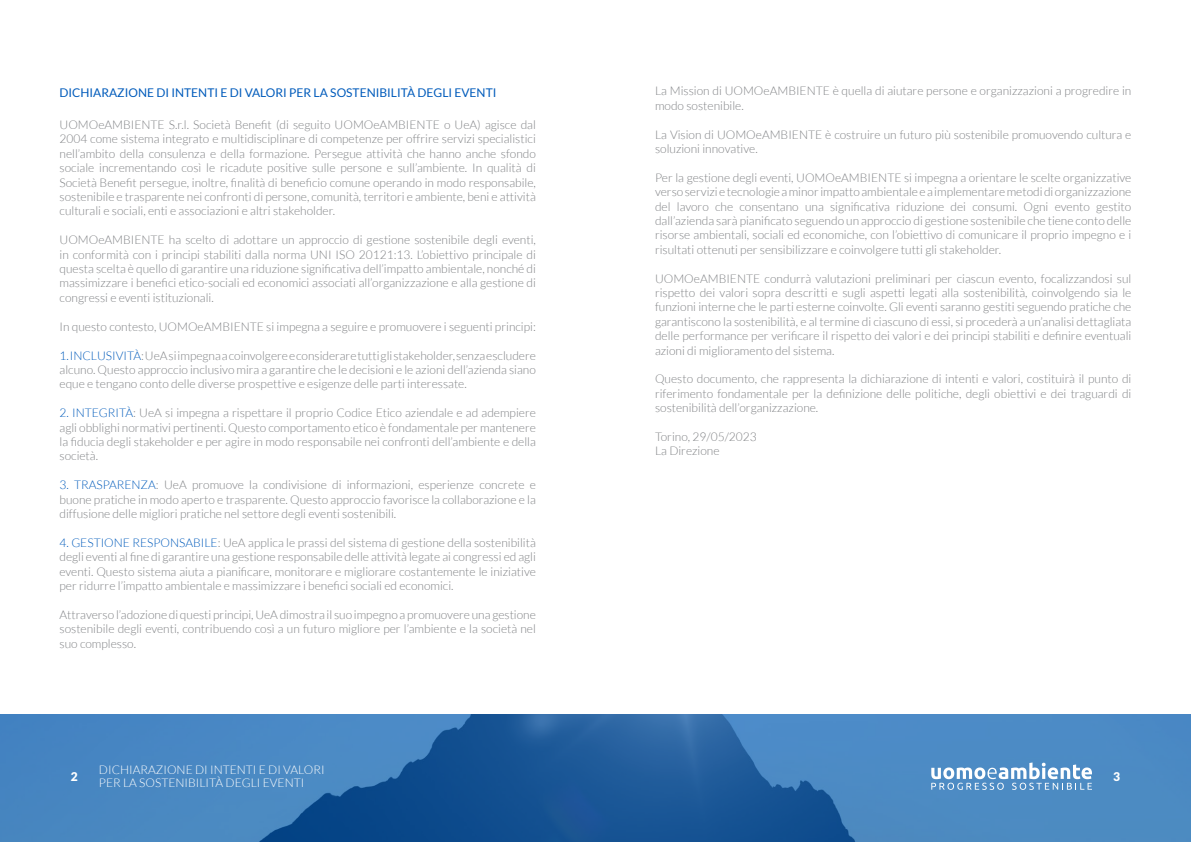
<style>
.page{position:relative;width:1191px;height:842px;background:#fff}
.page>*{position:absolute;margin:0;border:0;box-sizing:border-box;transform-origin:0 0}
.t1{font:300 12px/14.4px "Lato";color:#808285;text-align:justify}
.t2{font:300 12px "Lato";color:#fff}
.t3{font:12px "Lato";color:#005bbb}
.t4{font:900 12px "Lato";color:#fff}
.s1{color:#005bbb}
</style>
<div class="page">
<svg style="left:0;top:714px;width:1191px;height:128px;background:#3876b2"></svg>
<svg style="left:931px;top:762px;width:161px;height:28px"></svg>
<p class="t3" style="left:60px;top:86px;width:438px">DICHIARAZIONE DI INTENTI E DI VALORI PER LA SOSTENIBILITÀ DEGLI EVENTI</p>
<p class="t1" style="left:60px;top:118px;width:478px">UOMOeAMBIENTE S.r.l. Società Benefit (di seguito UOMOeAMBIENTE o UeA) agisce dal 2004 come sistema integrato e multidisciplinare di competenze per offrire servizi specialistici nell’ambito della consulenza e della formazione. Persegue attività che hanno anche sfondo sociale incrementando così le ricadute positive sulle persone e sull’ambiente. In qualità di Società Benefit persegue, inoltre, finalità di beneficio comune operando in modo responsabile, sostenibile e trasparente nei confronti di persone, comunità, territori e ambiente, beni e attività culturali e sociali, enti e associazioni e altri stakeholder.</p>
<p class="t1" style="left:60px;top:233px;width:478px">UOMOeAMBIENTE ha scelto di adottare un approccio di gestione sostenibile degli eventi, in conformità con i principi stabiliti dalla norma UNI ISO 20121:13. L’obiettivo principale di questa scelta è quello di garantire una riduzione significativa dell’impatto ambientale, nonché di massimizzare i benefici etico-sociali ed economici associati all’organizzazione e alla gestione di congressi e eventi istituzionali.</p>
<p class="t1" style="left:60px;top:319px;width:478px">In questo contesto, UOMOeAMBIENTE si impegna a seguire e promuovere i seguenti principi:</p>
<p class="t1" style="left:60px;top:348px;width:478px"><span class="s1">1. INCLUSIVITÀ</span>: UeA si impegna a coinvolgere e considerare tutti gli stakeholder, senza escludere alcuno. Questo approccio inclusivo mira a garantire che le decisioni e le azioni dell’azienda siano eque e tengano conto delle diverse prospettive e esigenze delle parti interessate.</p>
<p class="t1" style="left:60px;top:406px;width:478px"><span class="s1">2. INTEGRITÀ</span>: UeA si impegna a rispettare il proprio Codice Etico aziendale e ad adempiere agli obblighi normativi pertinenti. Questo comportamento etico è fondamentale per mantenere la fiducia degli stakeholder e per agire in modo responsabile nei confronti dell’ambiente e della società.</p>
<p class="t1" style="left:60px;top:478px;width:478px"><span class="s1">3. TRASPARENZA</span>: UeA promuove la condivisione di informazioni, esperienze concrete e buone pratiche in modo aperto e trasparente. Questo approccio favorisce la collaborazione e la diffusione delle migliori pratiche nel settore degli eventi sostenibili.</p>
<p class="t1" style="left:60px;top:535px;width:478px"><span class="s1">4. GESTIONE RESPONSABILE</span>: UeA applica le prassi del sistema di gestione della sostenibilità degli eventi al fine di garantire una gestione responsabile delle attività legate ai congressi ed agli eventi. Questo sistema aiuta a pianificare, monitorare e migliorare costantemente le iniziative per ridurre l’impatto ambientale e massimizzare i benefici sociali ed economici.</p>
<p class="t1" style="left:60px;top:607px;width:478px">Attraverso l’adozione di questi principi, UeA dimostra il suo impegno a promuovere una gestione sostenibile degli eventi, contribuendo così a un futuro migliore per l’ambiente e la società nel suo complesso.</p>
<p class="t1" style="left:655px;top:84px;width:478px">La Mission di UOMOeAMBIENTE è quella di aiutare persone e organizzazioni a progredire in modo sostenibile.</p>
<p class="t1" style="left:655px;top:127px;width:478px">La Vision di UOMOeAMBIENTE è costruire un futuro più sostenibile promuovendo cultura e soluzioni innovative.</p>
<p class="t1" style="left:655px;top:170px;width:478px">Per la gestione degli eventi, UOMOeAMBIENTE si impegna a orientare le scelte organizzative verso servizi e tecnologie a minor impatto ambientale e a implementare metodi di organizzazione del lavoro che consentano una significativa riduzione dei consumi. Ogni evento gestito dall’azienda sarà pianificato seguendo un approccio di gestione sostenibile che tiene conto delle risorse ambientali, sociali ed economiche, con l’obiettivo di comunicare il proprio impegno e i risultati ottenuti per sensibilizzare e coinvolgere tutti gli stakeholder.</p>
<p class="t1" style="left:655px;top:271px;width:478px">UOMOeAMBIENTE condurrà valutazioni preliminari per ciascun evento, focalizzandosi sul rispetto dei valori sopra descritti e sugli aspetti legati alla sostenibilità, coinvolgendo sia le funzioni interne che le parti esterne coinvolte. Gli eventi saranno gestiti seguendo pratiche che garantiscono la sostenibilità, e al termine di ciascuno di essi, si procederà a un’analisi dettagliata delle performance per verificare il rispetto dei valori e dei principi stabiliti e definire eventuali azioni di miglioramento del sistema.</p>
<p class="t1" style="left:655px;top:372px;width:478px">Questo documento, che rappresenta la dichiarazione di intenti e valori, costituirà il punto di riferimento fondamentale per la definizione delle politiche, degli obiettivi e dei traguardi di sostenibilità dell’organizzazione.</p>
<p class="t1" style="left:655px;top:430px;width:103px">Torino, 29/05/2023</p>
<p class="t1" style="left:655px;top:444px;width:66px">La Direzione</p>
<p class="t2" style="left:99px;top:763px;width:227px">DICHIARAZIONE DI INTENTI E DI VALORI</p>
<p class="t2" style="left:99px;top:776px;width:207px">PER LA SOSTENIBILITÀ DEGLI EVENTI</p>
<p class="t4" style="left:71px;top:769px;width:8px">2</p>
<p class="t4" style="left:1113px;top:769px;width:8px">3</p>
</div>
